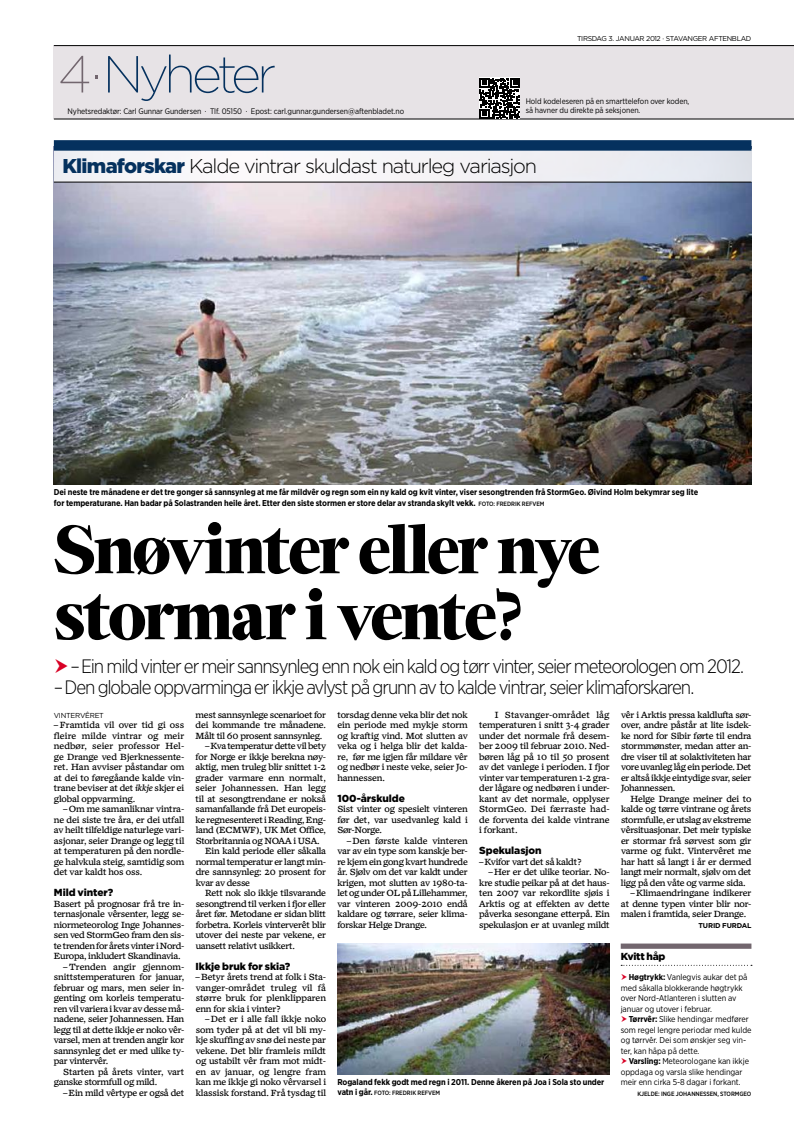
<style>
.page{position:relative;width:794px;height:1134px;background:#fff}
.page>*{position:absolute;margin:0;border:0;box-sizing:border-box;transform-origin:0 0}
.t1{font:700 66px/66px "Zocalo Display";letter-spacing:-.035em;color:#000}
.t2{font:200 52px "Gotham";letter-spacing:-.09em;color:#05315e}
.t3{font:300 20px "Gotham";letter-spacing:-.06em;color:#000}
.t4{font:300 19.4px "Gotham Narrow";letter-spacing:-.06em;color:#000}
.t5{font:900 10.2px "Gotham";letter-spacing:-.005em;color:#000}
.t6{font:900 10.2px "Gotham";letter-spacing:-.025em;color:#000}
.t7{font:8.6px/10.5px "Zocalo Text Three";letter-spacing:-.03em;color:#000;text-align:justify}
.t8{font:8.6px "Zocalo Text Three";letter-spacing:-.01em;color:#000}
.t9{font:8.6px "Zocalo Text Three";letter-spacing:-.005em;color:#000}
.t10{font:700 8.5px/10.5px "Gotham Narrow";letter-spacing:-.01em;color:#000}
.t11{font:8.5px/10.5px "Gotham Narrow";letter-spacing:-.01em;color:#000}
.t12{font:8px/9px "Gotham Narrow";letter-spacing:-.01em;color:#000}
.t13{font:7.2px "Gotham";letter-spacing:-.04em;color:#000}
.t14{font:7px "Gotham";letter-spacing:-.055em;color:#000}
.t15{font:700 7px "Gotham";letter-spacing:-.02em;color:#000}
.t16{font:500 6.2px "Gotham Narrow";letter-spacing:-.01em;color:#000}
.s1{color:#72666e}
.s2{font-weight:900;color:#05315e}
.s3{font-weight:500;font-size:6.2px}
.s4{font-style:italic}
.s5{font-weight:700;font-size:8.5px}
.s6{font-weight:700}
</style>
<div class="page">
<div style="left:54px;top:46px;width:740px;height:73px;background:#e7e3e6"></div>
<hr style="left:54px;top:119px;width:740px;height:1px;background:#000">
<hr style="left:54px;top:45px;width:740px;height:1px;background:#000">
<svg style="left:479px;top:78px;width:41px;height:41px;background:#4b4b4b"></svg>
<img style="left:54px;top:183px;width:697px;height:301px">
<div style="left:54px;top:149px;width:697px;height:33px;background:linear-gradient(to right,#fcfafb,#e8eaf0)"></div>
<div style="left:54px;top:140px;width:697px;height:11px;background:#05315e"></div>
<hr style="left:54px;top:182px;width:697px;height:1px;background:#000">
<img style="left:337px;top:944px;width:272px;height:131px">
<div style="left:621px;top:943px;width:130px;height:6px;background:#72666e"></div>
<svg style="left:621px;top:965px;width:131px;height:1px"></svg>
<p class="t14" style="left:577px;top:34px;width:176px">TIRSDAG 3. JANUAR 2012 · STAVANGER AFTENBLAD</p>
<h2 class="t2" style="left:58px;top:42px;width:219px"><span class="s1">4 ·</span> Nyheter</h2>
<p class="t12" style="left:68px;top:106px;width:338px">Nyhetsredaktør: Carl Gunnar Gundersen · Tlf. 05150 · Epost: carl.gunnar.gundersen@aftenbladet.no</p>
<p class="t12" style="left:526px;top:97px;width:165px">Hold kodeleseren på en smarttelefon over koden, så havner du direkte på seksjonen.</p>
<h3 class="t3" style="left:62px;top:153px;width:476px"><span class="s2">Klimaforskar</span> Kalde vintrar skuldast naturleg variasjon</h3>
<p class="t10" style="left:54px;top:487px;width:646px">Dei neste tre månadene er det tre gonger så sannsynleg at me får mildvêr og regn som ein ny kald og kvit vinter, viser sesongtrenden frå StormGeo. Øivind Holm bekymrar seg lite for temperaturane. Han badar på Solastranden heile året. Etter den siste stormen er store delar av stranda skylt vekk. <span class="s3">FOTO: FREDRIK REFVEM</span></p>
<h1 class="t1" style="left:54px;top:516px;width:547px">Snøvinter eller nye stormar i vente?</h1>
<h3 class="t4" style="left:70px;top:654px;width:675px">– Ein mild vinter er meir sannsynleg enn nok ein kald og tørr vinter, seier meteorologen om 2012.</h3>
<h3 class="t4" style="left:54px;top:676px;width:642px">– Den globale oppvarminga er ikkje avlyst på grunn av to kalde vintrar, seier klimaforskaren.</h3>
<p class="t13" style="left:54px;top:710px;width:52px">VINTERVÊRET</p>
<p class="t7" style="left:54px;top:720px;width:132px">– Framtida vil over tid gi oss fleire milde vintrar og meir nedbør, seier professor Hel&shy;ge Drange ved Bjerknessente&shy;ret. Han avviser påstandar om at dei to føregåande kalde vin&shy;trane beviser at det <span class="s4">ikkje</span> skjer ei global oppvarming.</p>
<p class="t7" style="left:54px;top:804px;width:132px;text-indent:9px">– Om me samanliknar vintra&shy;ne dei siste tre åra, er dei utfall av heilt tilfeldige naturlege vari&shy;asjonar, seier Drange og legg til at temperaturen på den nordle&shy;ge halvkula steig, samtidig som det var kaldt hos oss.</p>
<p class="t5" style="left:54px;top:885px;width:61px">Mild vinter?</p>
<p class="t7" style="left:54px;top:898px;width:132px">Basert på prognosar frå tre in&shy;ternasjonale vêrsenter, legg se&shy;niormeteorolog Inge Johannes&shy;sen ved StormGeo fram den sis&shy;te trenden for årets vinter i Nord-Europa, inkludert Skandinavia.</p>
<p class="t7" style="left:54px;top:961px;width:132px;text-indent:9px">– Trenden angir gjennom&shy;snittstemperaturen for januar, februar og mars, men seier in&shy;genting om korleis temperatu&shy;ren vil variera i kvar av desse må&shy;nadene, seier Johannessen. Han legg til at dette ikkje er noko vêr&shy;varsel, men at trenden angir kor sannsynleg det er med ulike ty&shy;par vintervêr.</p>
<p class="t7" style="left:54px;top:1066px;width:132px;text-indent:9px">Starten på årets vinter, vart ganske stormfull og mild.</p>
<p class="t7" style="left:63px;top:1087px;width:123px">– Ein mild vêrtype er også det</p>
<p class="t7" style="left:196px;top:709px;width:132px">mest sannsynlege scenarioet for dei kommande tre månadene.<br>Målt til 60 prosent sannsynleg.</p>
<p class="t7" style="left:205px;top:741px;width:123px">– Kva temperatur dette vil bety</p>
<p class="t7" style="left:196px;top:751px;width:132px">for Norge er ikkje berekna nøy-</p>
<p class="t7" style="left:196px;top:762px;width:132px">aktig, men truleg blir snittet 1-2</p>
<p class="t8" style="left:196px;top:772px;width:132px">grader varmare enn normalt,</p>
<p class="t9" style="left:196px;top:783px;width:132px">seier Johannessen. Han legg</p>
<p class="t7" style="left:196px;top:793px;width:132px">til at sesongtrendane er nokså</p>
<p class="t7" style="left:196px;top:804px;width:132px">samanfallande frå Det europeis-</p>
<p class="t7" style="left:196px;top:814px;width:132px">ke regnesenteret i Reading, Eng-</p>
<p class="t7" style="left:196px;top:825px;width:132px">land (ECMWF), UK Met Office,</p>
<p class="t7" style="left:196px;top:835px;width:125px">Storbritannia og NOAA i USA.</p>
<p class="t7" style="left:205px;top:846px;width:123px">Ein kald periode eller såkalla</p>
<p class="t7" style="left:196px;top:856px;width:132px">normal temperatur er langt min-</p>
<p class="t7" style="left:196px;top:867px;width:132px">dre sannsynleg: 20 prosent for</p>
<p class="t7" style="left:196px;top:877px;width:56px">kvar av desse</p>
<p class="t7" style="left:205px;top:888px;width:122px">Rett nok slo ikkje tilsvarande</p>
<p class="t7" style="left:196px;top:898px;width:132px">sesongtrend til verken i fjor eller</p>
<p class="t7" style="left:196px;top:909px;width:132px">året før. Metodane er sidan blitt</p>
<p class="t7" style="left:196px;top:919px;width:132px">forbetra. Korleis vinterverêt blir</p>
<p class="t7" style="left:196px;top:930px;width:132px">utover dei neste par vekene, er</p>
<p class="t7" style="left:196px;top:940px;width:101px">uansett relativt usikkert.</p>
<p class="t5" style="left:196px;top:959px;width:96px">Ikkje bruk for skia?</p>
<p class="t7" style="left:196px;top:972px;width:132px">– Betyr årets trend at folk i Sta&shy;vanger-området truleg vil få større bruk for plenklipparen enn for skia i vinter?</p>
<p class="t7" style="left:196px;top:1014px;width:132px;text-indent:9px">– Det er i alle fall ikkje noko som tyder på at det vil bli my&shy;kje skuffing av snø dei neste par vekene. Det blir framleis mildt og ustabilt vêr fram mot midt&shy;en av januar, og lengre fram kan me ikkje gi noko vêrvarsel i klassisk forstand. Frå tysdag til</p>
<p class="t7" style="left:337px;top:709px;width:132px">torsdag denne veka blir det nok ein periode med mykje storm og kraftig vind. Mot slutten av veka og i helga blir det kalda&shy;re, før me igjen får mildare vêr og nedbør i neste veke, seier Jo&shy;hannessen.</p>
<p class="t5" style="left:337px;top:791px;width:69px">100-årskulde</p>
<p class="t7" style="left:337px;top:804px;width:132px">Sist vinter og spesielt vinteren før det, var usedvanleg kald i Sør-Norge.</p>
<p class="t7" style="left:337px;top:835px;width:132px;text-indent:9px">– Den første kalde vinteren var av ein type som kanskje ber&shy;re kjem ein gong kvart hundrede år. Sjølv om det var kaldt under krigen, mot slutten av 1980-ta&shy;let og under OL på Lillehammer, var vinteren 2009-2010 endå kaldare og tørrare, seier klima&shy;forskar Helge Drange.</p>
<p class="t7" style="left:479px;top:709px;width:132px;text-indent:16px">I Stavanger-området låg temperaturen i snitt 3-4 grader under det normale frå desem&shy;ber 2009 til februar 2010. Ned&shy;børen låg på 10 til 50 prosent av det vanlege i perioden. I fjor vinter var temperaturen 1-2 gra&shy;der lågare og nedbøren i under&shy;kant av det normale, opplyser StormGeo. Dei færraste had&shy;de forventa dei kalde vintrane i forkant.</p>
<p class="t5" style="left:479px;top:843px;width:64px">Spekulasjon</p>
<p class="t7" style="left:479px;top:856px;width:104px">– Kvifor vart det så kaldt?</p>
<p class="t7" style="left:479px;top:867px;width:132px;text-indent:9px">– Her er det ulike teoriar. No&shy;kre studie peikar på at det haus&shy;ten 2007 var rekordlite sjøis i Arktis og at effekten av dette påverka sesongane etterpå. Ein spekulasjon er at uvanleg mildt</p>
<p class="t10" style="left:337px;top:1076px;width:268px">Rogaland fekk godt med regn i 2011. Denne åkeren på Joa i Sola sto under</p>
<p class="t16" style="left:337px;top:1089px;width:104px"><span class="s5">vatn i går.</span> FOTO: FREDRIK REFVEM</p>
<p class="t7" style="left:621px;top:709px;width:132px">vêr i Arktis pressa kaldlufta sør&shy;over, andre påstår at lite isdek&shy;ke nord for Sibir førte til endra stormmønster, medan atter an&shy;dre viser til at solaktiviteten har vore uvanleg låg ein periode. Det er altså ikkje eintydige svar, seier Johannessen.</p>
<p class="t7" style="left:621px;top:793px;width:132px;text-indent:9px">Helge Drange meiner dei to kalde og tørre vintrane og årets stormfulle, er utslag av ekstreme vêrsituasjonar. Det meir typiske er stormar frå sørvest som gir varme og fukt. Vintervêret me har hatt så langt i år er dermed langt meir normalt, sjølv om det ligg på den våte og varme sida.</p>
<p class="t7" style="left:621px;top:888px;width:132px;text-indent:9px">– Klimaendringane indikerer at denne typen vinter blir nor&shy;malen i framtida, seier Drange.</p>
<p class="t15" style="left:698px;top:921px;width:54px">TURID FURDAL</p>
<p class="t6" style="left:621px;top:949px;width:46px">Kvitt håp</p>
<p class="t11" style="left:621px;top:972px;width:128px;text-indent:8px"><span class="s6">Høgtrykk:</span> Vanlegvis aukar det på med såkalla blokkerande høgtrykk over Nord-Atlanteren i slutten av januar og utover i februar.</p>
<p class="t11" style="left:621px;top:1014px;width:132px;text-indent:8px"><span class="s6">Tørrvêr:</span> Slike hendingar medfører som regel lengre periodar med kulde og tørrvêr. Dei som ønskjer seg vin&shy;ter, kan håpa på dette.</p>
<p class="t11" style="left:621px;top:1056px;width:130px;text-indent:8px"><span class="s6">Varsling:</span> Meteorologane kan ikkje oppdaga og varsla slike hendingar meir enn cirka 5-8 dagar i forkant.</p>
<p class="t16" style="left:637px;top:1090px;width:116px">KJELDE: INGE JOHANNESSEN, STORMGEO</p>
</div>
